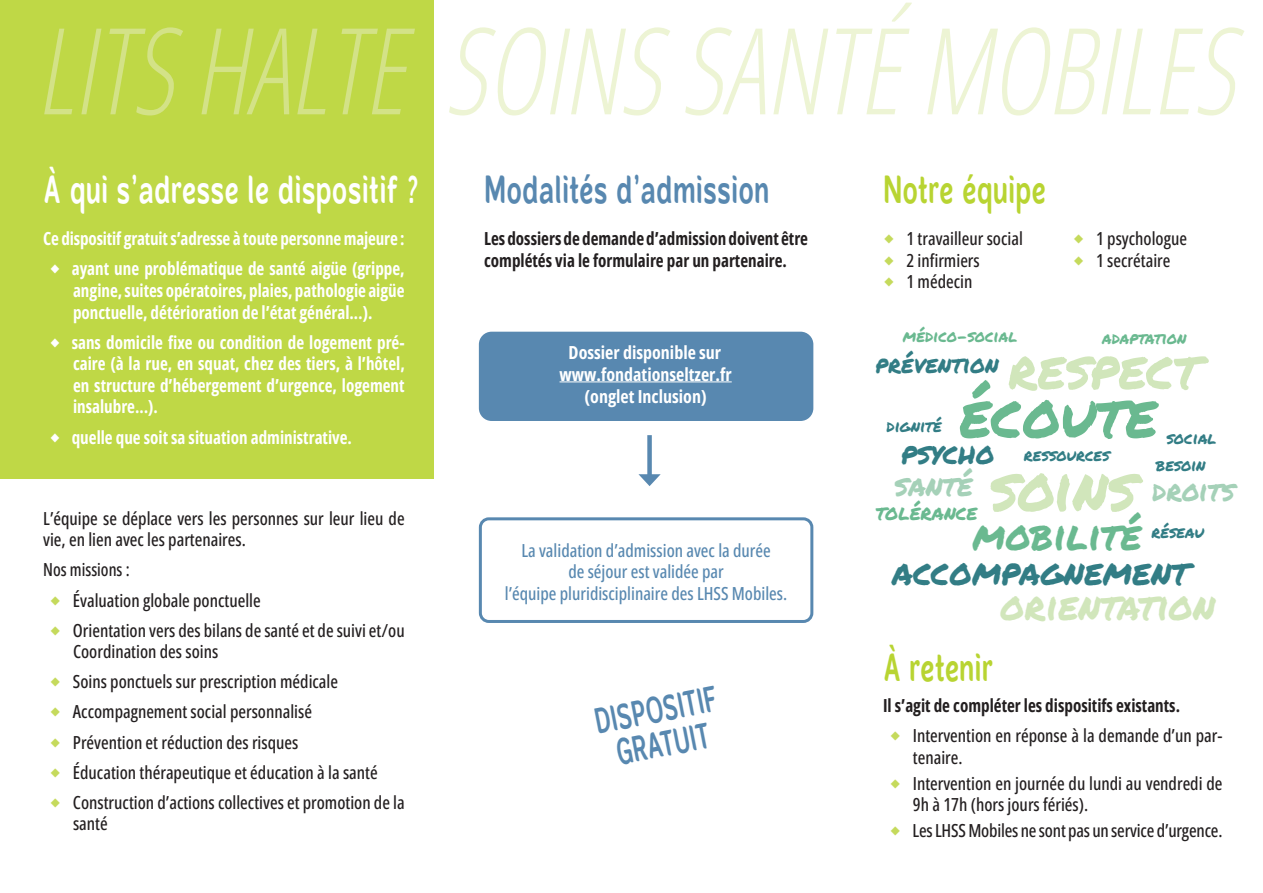
<style>
.page{position:relative;width:1263px;height:893px;background:#fff}
.page>*{position:absolute;margin:0;border:0;box-sizing:border-box;transform-origin:0 0}
.t1{font:italic 300 120px "Open Sans Condensed";color:#edf4d4;scale:.88 1}
.t2{font:61.5px "Permanent Marker";color:#6ab990}
.t3{font:61.5px "Permanent Marker";letter-spacing:-.01em;color:#d1e6bb}
.t4{font:54px "Permanent Marker";color:#d1e6bb}
.t5{font:500 46.2px "Banda Niera";letter-spacing:-.015em;color:#fff;scale:.68 1}
.t6{font:500 46.2px "Banda Niera";letter-spacing:-.01em;color:#5888b0;scale:.68 1}
.t7{font:500 46.2px "Banda Niera";letter-spacing:-.02em;color:#b8d432;scale:.68 1}
.t8{font:500 42.75px "Banda Niera";color:#5888b0;scale:.67 1}
.t9{font:40.5px "Permanent Marker";color:#6ab990}
.t10{font:39px "Permanent Marker";color:#d1e6bb}
.t11{font:36px "Permanent Marker";color:#327d85}
.t12{font:30px "Permanent Marker";color:#327d85}
.t13{font:30px "Permanent Marker";color:#a5d1b8}
.t14{font:28.5px "Permanent Marker";color:#a5d1b8}
.t15{font:24px "Permanent Marker";color:#327d85}
.t16{font:21px "Permanent Marker";color:#6ab990}
.t17{font:500 18px/21.6px "Open Sans Condensed";color:#231f20}
.t18{font:700 18px/21.6px "Open Sans Condensed";color:#fff;text-align:justify;scale:.95 1}
.t19{font:700 18px/21.6px "Open Sans Condensed";color:#231f20;scale:.95 1}
.t20{font:500 18px "Open Sans Condensed";color:#5888b0}
.t21{font:700 18px "Open Sans Condensed";color:#fff}
.t22{font:500 18px "Open Sans Condensed";color:#231f20;scale:.95 1}
.t23{font:16.5px "Permanent Marker";color:#327d85}
.t24{font:16.5px "Permanent Marker";color:#6ab990}
.s1{color:#d3e287}
</style>
<div class="page">
<div style="left:0;top:0;width:434px;height:478px;background:#bfd846"></div>
<div style="left:479px;top:517px;width:334px;height:106px;border:3px solid #5888b0;border-radius:9px"></div>
<div style="left:479px;top:332px;width:334px;height:89px;background:#5888b0;border-radius:13px"></div>
<hr style="left:559px;top:382px;width:173px;height:1px;background:#fff">
<div style="left:647px;top:435px;width:5px;height:43px;background:#5888b0"></div>
<svg style="left:638px;top:474px;width:23px;height:12px"></svg>
<p class="t1" style="left:36px;top:-11px;width:1395px"><span class="s1">LITSHALTE</span> SOINSSANTÉMOBILES</p>
<p class="t5" style="left:43px;top:165px;width:555px">À qui s’adresse le dispositif ?</p>
<p class="t6" style="left:484px;top:165px;width:421px">Modalités d’admission</p>
<p class="t18" style="left:43px;top:227px;width:382px">Ce dispositif gratuit s’adresse à toute personne majeure :</p>
<p class="t18" style="left:72px;top:258px;width:352px">ayant une problématique de santé aigüe (grippe, angine, suites opératoires, plaies, pathologie aigüe ponctuelle, détérioration de l’état général…).</p>
<p class="t18" style="left:72px;top:331px;width:352px">sans domicile fixe ou condition de logement pré&shy;caire (à la rue, en squat, chez des tiers, à l’hôtel, en structure d’hébergement d’urgence, logement insalubre…).</p>
<p class="t18" style="left:72px;top:426px;width:296px">quelle que soit sa situation administrative.</p>
<p class="t17" style="left:43px;top:507px;width:363px">L’équipe se déplace vers les personnes sur leur lieu de vie, en lien avec les partenaires.</p>
<p class="t22" style="left:43px;top:558px;width:92px">Nos missions :</p>
<p class="t17" style="left:73px;top:589px;width:189px">Évaluation globale ponctuelle</p>
<p class="t17" style="left:73px;top:619px;width:333px">Orientation vers des bilans de santé et de suivi et/ou<br>Coordination des soins</p>
<p class="t17" style="left:73px;top:671px;width:267px">Soins ponctuels sur prescription médicale</p>
<p class="t17" style="left:73px;top:701px;width:241px">Accompagnement social personnalisé</p>
<p class="t17" style="left:73px;top:731px;width:227px">Prévention et réduction des risques</p>
<p class="t17" style="left:73px;top:761px;width:306px">Éducation thérapeutique et éducation à la santé</p>
<p class="t17" style="left:73px;top:791px;width:333px">Construction d’actions collectives et promotion de la santé</p>
<p class="t19" style="left:484px;top:227px;width:342px">Les dossiers de demande d’admission doivent être complétés via le formulaire par un partenaire.</p>
<p class="t21" style="left:569px;top:341px;width:154px">Dossier disponible sur</p>
<p class="t21" style="left:559px;top:362px;width:174px">www.fondationseltzer.fr</p>
<p class="t21" style="left:585px;top:384px;width:124px">(onglet Inclusion)</p>
<p class="t20" style="left:521px;top:538px;width:251px">La validation d’admission avec la durée</p>
<p class="t20" style="left:568px;top:559px;width:157px">de séjour est validée par</p>
<p class="t20" style="left:505px;top:581px;width:284px">l’équipe pluridisciplinaire des LHSS Mobiles.</p>
<p class="t8" style="left:591px;top:700px;width:188px;rotate:-11deg">DISPOSITIF</p>
<p class="t8" style="left:612px;top:731px;width:143px;rotate:-11deg">GRATUIT</p>
<p class="t7" style="left:883px;top:165px;width:242px">Notre équipe</p>
<p class="t17" style="left:906px;top:227px;width:118px">1 travailleur social</p>
<p class="t17" style="left:906px;top:249px;width:75px">2 infirmiers</p>
<p class="t17" style="left:906px;top:271px;width:67px">1 médecin</p>
<p class="t24" style="left:903px;top:323px;width:116px">MÉDICO-SOCIAL</p>
<p class="t17" style="left:1096px;top:227px;width:92px">1 psychologue</p>
<p class="t17" style="left:1096px;top:249px;width:76px">1 secrétaire</p>
<p class="t24" style="left:1102px;top:325px;width:86px">ADAPTATION</p>
<p class="t15" style="left:876px;top:346px;width:125px">PRÉVENTION</p>
<p class="t4" style="left:1008px;top:329px;width:193px">RESPECT</p>
<p class="t2" style="left:959px;top:369px;width:200px">ÉCOUTE</p>
<p class="t3" style="left:990px;top:443px;width:148px">SOINS</p>
<p class="t23" style="left:886px;top:414px;width:57px">DIGNITÉ</p>
<p class="t12" style="left:901px;top:431px;width:95px">PSYCHO</p>
<p class="t13" style="left:894px;top:463px;width:80px">SANTÉ</p>
<p class="t23" style="left:1166px;top:425px;width:51px">SOCIAL</p>
<p class="t23" style="left:1024px;top:443px;width:87px">RESSOURCES</p>
<p class="t23" style="left:1156px;top:452px;width:51px">BESOIN</p>
<p class="t14" style="left:1152px;top:469px;width:84px">DROITS</p>
<p class="t16" style="left:876px;top:496px;width:103px">TOLÉRANCE</p>
<p class="t9" style="left:972px;top:505px;width:170px">MOBILITÉ</p>
<p class="t23" style="left:1151px;top:520px;width:54px">RÉSEAU</p>
<p class="t11" style="left:892px;top:545px;width:298px">ACCOMPAGNEMENT</p>
<p class="t10" style="left:1000px;top:577px;width:216px">ORIENTATION</p>
<p class="t7" style="left:883px;top:643px;width:165px">À retenir</p>
<p class="t19" style="left:883px;top:694px;width:314px">Il s’agit de compléter les dispositifs existants.</p>
<p class="t17" style="left:913px;top:724px;width:311px">Intervention en réponse à la demande d’un par&shy;tenaire.</p>
<p class="t17" style="left:913px;top:772px;width:311px">Intervention en journée du lundi au vendredi de<br>9h à 17h (hors jours fériés).</p>
<p class="t17" style="left:912px;top:819px;width:311px">Les LHSS Mobiles ne sont pas un service d’urgence.</p>
</div>
